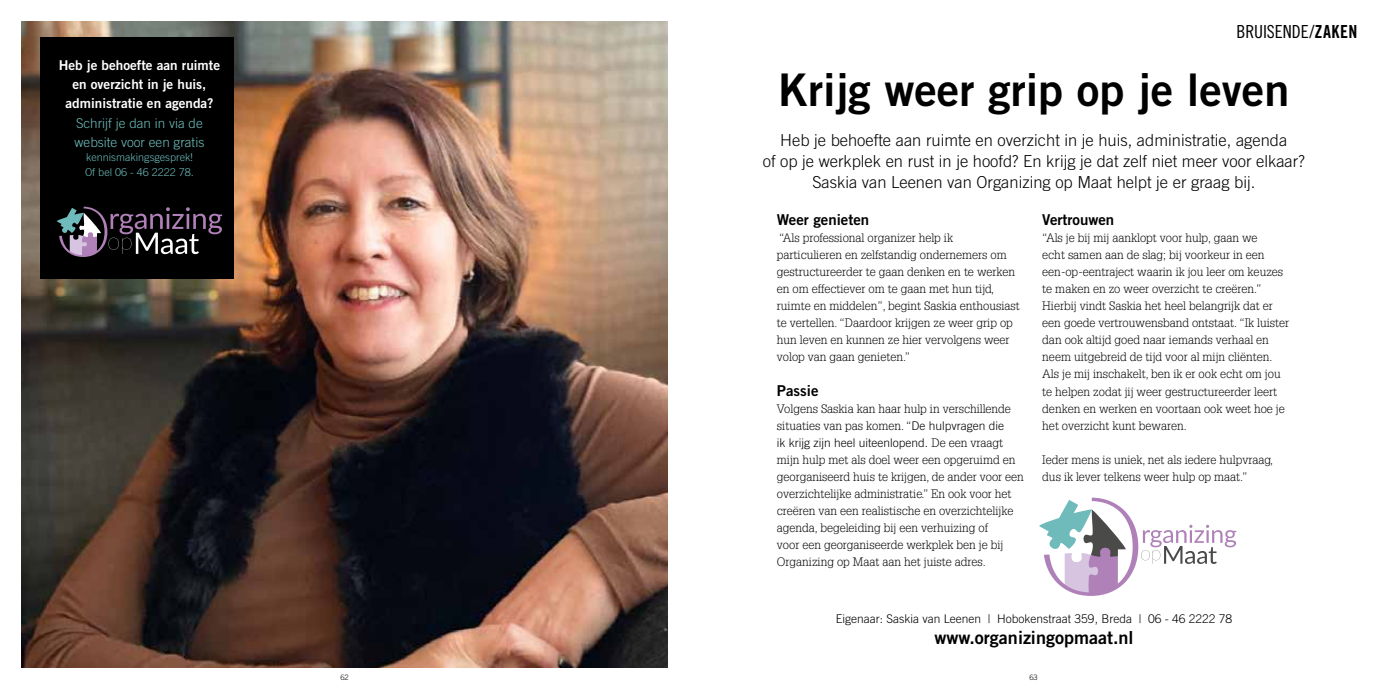
<style>
.page{position:relative;width:1378px;height:689px;background:#fff}
.page>*{position:absolute;margin:0;border:0;box-sizing:border-box;transform-origin:0 0}
.t1{font:45px "Trade Gothic LT Std Bd 2";color:#000}
.t2{font:18px "Trade Gothic LT Std Bd 2";color:#000}
.t3{font:18px "Trade Gothic LT Std Cn 18";letter-spacing:-.005em;color:#000}
.t4{font:300 16.5px/21px "Trade Gothic LT Std";color:#000;text-align:center}
.t5{font:15px "Trade Gothic LT Std Bd 2";color:#000}
.t6{font:13.5px/19.2px "Trade Gothic LT Std Bd 2";color:#fff;text-align:center}
.t7{font:300 13.5px/19.2px "Trade Gothic LT Std";color:#6dbbba}
.t8{font:300 12px/17px "Glypha LT Std";color:#000}
.t9{font:300 12px "Trade Gothic LT Std";color:#000}
.t10{font:300 10.8px/15.3px "Trade Gothic LT Std";color:#6dbbba}
.t11{font:300 7.5px "Trade Gothic LT Std";color:#000}
.s1{font-family:"Trade Gothic LT Std Bd Cn 20"}
.s2{font-family:"Trade Gothic LT Std"}
.s3{font-family:"Glypha LT Std"}
</style>
<div class="page">
<img style="left:21px;top:21px;width:647px;height:647px">
<div style="left:40px;top:37px;width:194px;height:241px;background:#000"></div>
<svg style="left:57px;top:207px;width:165px;height:50px"></svg>
<svg style="left:1039px;top:497px;width:197px;height:99px"></svg>
<p class="t6" style="left:59px;top:55px;width:163px">Heb je behoefte aan ruimte en overzicht in je huis, administratie en agenda?</p>
<p class="t7" style="left:75px;top:113px;width:131px">Schrijf je dan in via de website voor een gratis</p>
<p class="t10" style="left:85px;top:149px;width:110px">kennismakingsgesprek!<br>Of bel 06 - 46 2222 78.</p>
<h2 class="t3" style="left:1236px;top:21px;width:122px">BRUISENDE/<span class="s1">ZAKEN</span></h2>
<h1 class="t1" style="left:778px;top:62px;width:513px">Krijg weer grip op je leven</h1>
<h3 class="t4" style="left:763px;top:129px;width:543px">Heb je behoefte aan ruimte en overzicht in je huis, administratie, agenda<br>of op je werkplek en rust in je hoofd? En krijg je dat zelf niet meer voor elkaar?<br>Saskia van Leenen van Organizing op Maat helpt je er graag bij.</h3>
<p class="t5" style="left:777px;top:211px;width:94px">Weer genieten</p>
<p class="t8" style="left:777px;top:230px;width:244px">“Als professional organizer help ik<br>particulieren en zelfstandig ondernemers om gestructureerder te gaan denken en te werken en om effectiever om te gaan met hun tijd, ruimte en middelen”, begint Saskia enthousiast te vertellen. “Daardoor krijgen ze weer grip op hun leven en kunnen ze hier vervolgens weer volop van gaan genieten.”</p>
<p class="t5" style="left:777px;top:381px;width:43px">Passie</p>
<p class="t8" style="left:777px;top:400px;width:235px">Volgens Saskia kan haar hulp in verschillende situaties van pas komen. “<span class="s2">De hulpvragen die</span></p>
<p class="t9" style="left:777px;top:435px;width:228px">ik krijg zijn heel uiteenlopend. <span class="s3">De een vraagt</span></p>
<p class="t8" style="left:777px;top:451px;width:248px">mijn hulp met als doel weer een opgeruimd en georganiseerd huis te krijgen, de ander voor een overzichtelijke administratie.” En ook voor het creëren van een realistische en overzichtelijke agenda, begeleiding bij een verhuizing of<br>voor een georganiseerde werkplek ben je bij Organizing op Maat aan het juiste adres.</p>
<p class="t5" style="left:1042px;top:211px;width:73px">Vertrouwen</p>
<p class="t8" style="left:1042px;top:230px;width:248px">“Als je bij mij aanklopt voor hulp, gaan we<br>echt samen aan de slag; bij voorkeur in een een-op-eentraject waarin ik jou leer om keuzes te maken en zo weer overzicht te creëren.” Hierbij vindt Saskia het heel belangrijk dat er een goede vertrouwensband ontstaat. “Ik luister dan ook altijd goed naar iemands verhaal en neem uitgebreid de tijd voor al mijn cliënten.<br>Als je mij inschakelt, ben ik er ook echt om jou te helpen zodat jij weer gestructureerder leert denken en werken en voortaan ook weet hoe je het overzicht kunt bewaren.</p>
<p class="t8" style="left:1042px;top:451px;width:232px">Ieder mens is uniek, net als iedere hulpvraag, dus ik lever telkens weer hulp op maat.”</p>
<p class="t9" style="left:836px;top:611px;width:398px">Eigenaar: Saskia van Leenen | Hobokenstraat 359, Breda | 06 - 46 2222 78</p>
<h2 class="t2" style="left:934px;top:626px;width:201px">www.organizingopmaat.nl</h2>
<p class="t11" style="left:340px;top:672px;width:10px">62</p>
<p class="t11" style="left:1029px;top:672px;width:10px">63</p>
</div>
